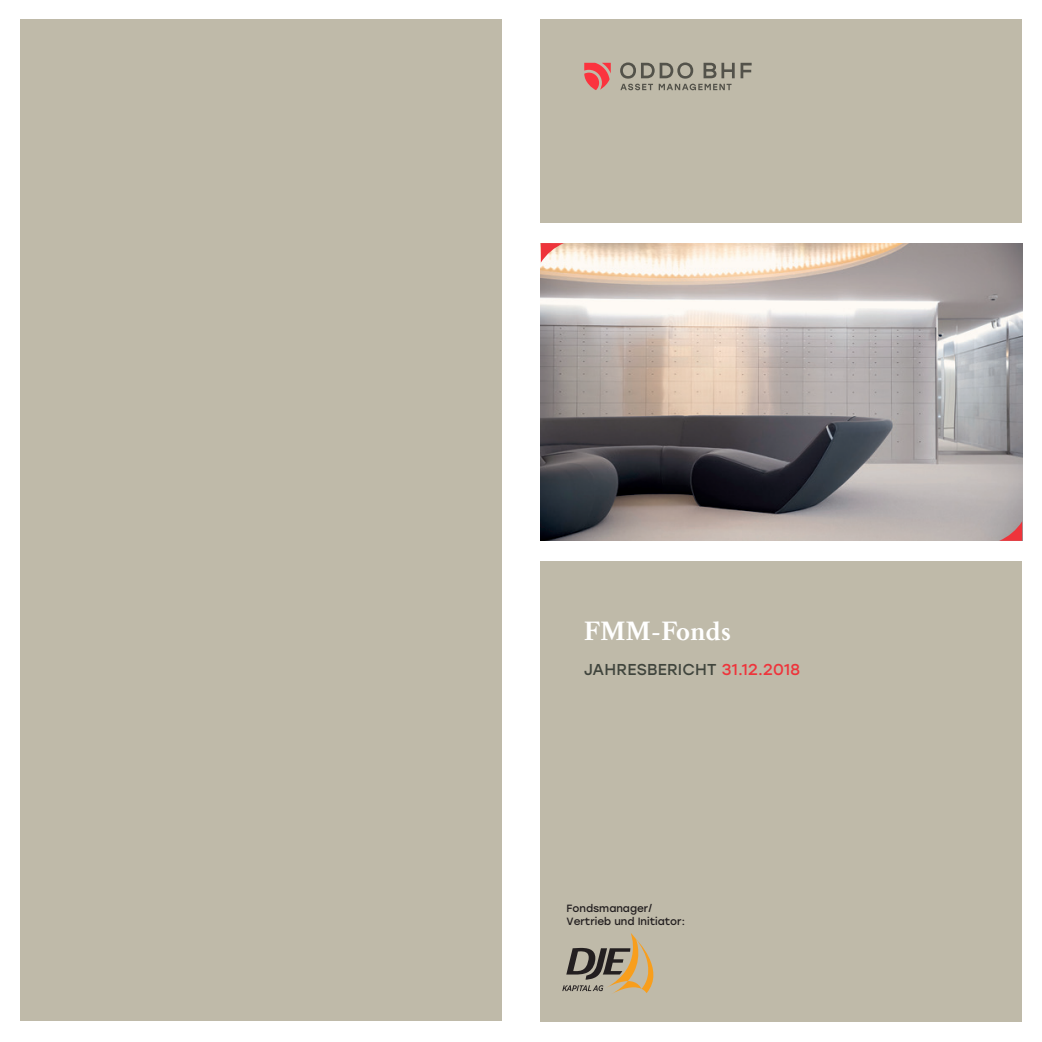
<style>
.page{position:relative;width:1042px;height:1042px;background:#fff}
.page>*{position:absolute;margin:0;border:0;box-sizing:border-box;transform-origin:0 0}
.t1{font:700 28px "Pradell";letter-spacing:.015em;color:#fff}
.t2{font:15.75px "Stolzl";letter-spacing:.015em;color:#40453d}
.t3{font:10.5px/12.6px "Stolzl";color:#231f20}
.s1{color:#ee343b}
</style>
<div class="page">
<div style="left:541px;top:20px;width:481px;height:1002px;background:#bfbaa9"></div>
<img style="left:541px;top:243px;width:481px;height:298px">
<svg style="left:541px;top:243px;width:23px;height:20px"></svg>
<svg style="left:999px;top:521px;width:23px;height:20px"></svg>
<div style="left:521px;top:223px;width:521px;height:20px;background:#fff"></div>
<div style="left:521px;top:541px;width:521px;height:20px;background:#fff"></div>
<div style="left:20px;top:20px;width:481px;height:1001px;background:#bfbaa9"></div>
<svg style="left:620px;top:62px;width:131px;height:28px"></svg>
<svg style="left:584px;top:63px;width:27px;height:27px"></svg>
<svg style="left:562px;top:933px;width:91px;height:61px"></svg>
<h1 class="t1" style="left:584px;top:614px;width:149px">FMM-Fonds</h1>
<h2 class="t2" style="left:584px;top:658px;width:218px">JAHRESBERICHT <span class="s1">31.12.2018</span></h2>
<p class="t3" style="left:566px;top:902px;width:120px">Fondsmanager/<br>Vertrieb und Initiator:</p>
</div>
